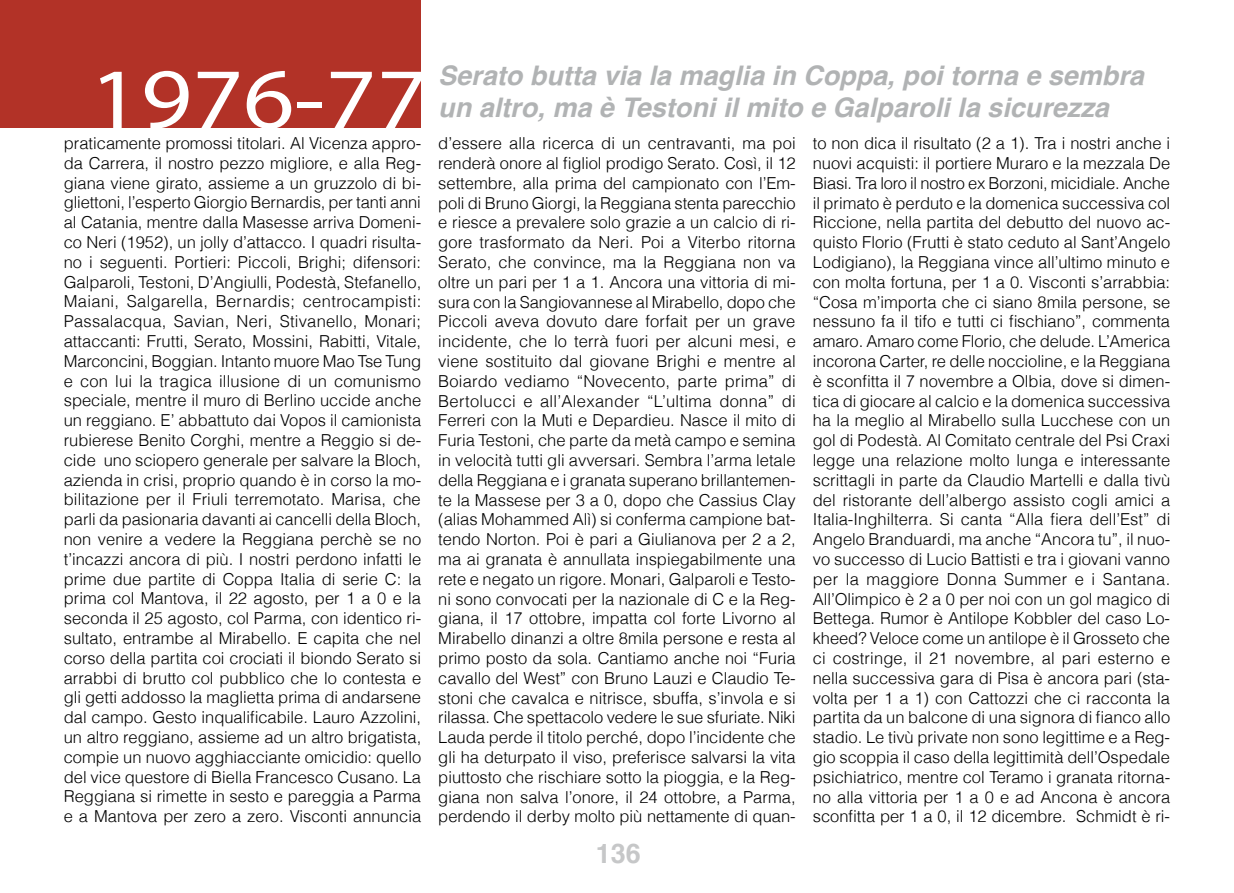
<style>
.page{position:relative;width:1234px;height:893px;background:#fff}
.page>*{position:absolute;margin:0;border:0;box-sizing:border-box;transform-origin:0 0}
.t1{font:86.55px "Myriad Pro";color:#fff;scale:1.15 1}
.t2{font:italic 700 27px/32.4px "Helvetica";color:#b1b3b4}
.t3{font:700 27px "Helvetica";color:#c6c7c8}
.t4{font:300 16.5px/19.8px "Helvetica";color:#000;text-align:justify}
</style>
<div class="page">
<div style="left:0;top:0;width:421px;height:128px;background:#b23227"></div>
<h1 class="t1" style="left:90px;top:46px;width:295px">1976-77</h1>
<p class="t4" style="left:64px;top:152px;width:359px">da Carrera, il nostro pezzo migliore, e alla Reg&shy;giana viene girato, assieme a un gruzzolo di bi&shy;gliettoni, l’esperto Giorgio Bernardis, per tanti anni al Catania, mentre dalla Masesse arriva Domeni&shy;co Neri (1952), un jolly d’attacco. I quadri risulta&shy;no i seguenti. Portieri: Piccoli, Brighi; difensori:<br>Galparoli, Testoni, D’Angiulli, Podestà, Stefanello, Maiani, Salgarella, Bernardis; centrocampisti:<br>Passalacqua, Savian, Neri, Stivanello, Monari; attaccanti: Frutti, Serato, Mossini, Rabitti, Vitale, Marconcini, Boggian. Intanto muore Mao Tse Tung e con lui la tragica illusione di un comunismo speciale, mentre il muro di Berlino uccide anche un reggiano. E’ abbattuto dai Vopos il camionista rubierese Benito Corghi, mentre a Reggio si de&shy;cide uno sciopero generale per salvare la Bloch, azienda in crisi, proprio quando è in corso la mo&shy;bilitazione per il Friuli terremotato. Marisa, che parli da pasionaria davanti ai cancelli della Bloch, non venire a vedere la Reggiana perchè se no t’incazzi ancora di più. I nostri perdono infatti le prime due partite di Coppa Italia di serie C: la prima col Mantova, il 22 agosto, per 1 a 0 e la seconda il 25 agosto, col Parma, con identico ri&shy;sultato, entrambe al Mirabello. E capita che nel corso della partita coi crociati il biondo Serato si arrabbi di brutto col pubblico che lo contesta e gli getti addosso la maglietta prima di andarsene dal campo. Gesto inqualificabile. Lauro Azzolini, un altro reggiano, assieme ad un altro brigatista, compie un nuovo agghiacciante omicidio: quello del vice questore di Biella Francesco Cusano. La Reggiana si rimette in sesto e pareggia a Parma e a Mantova per zero a zero. Visconti annuncia</p>
<p class="t4" style="left:64px;top:133px;width:359px">praticamente promossi titolari. Al Vicenza appro-</p>
<h2 class="t2" style="left:438px;top:59px;width:707px">Serato butta via la maglia in Coppa, poi torna e sembra un altro, ma è Testoni il mito e Galparoli la sicurezza</h2>
<p class="t4" style="left:438px;top:133px;width:359px">d’essere alla ricerca di un centravanti, ma poi renderà onore al figliol prodigo Serato. Così, il 12 settembre, alla prima del campionato con l’Em&shy;poli di Bruno Giorgi, la Reggiana stenta parecchio e riesce a prevalere solo grazie a un calcio di ri&shy;gore trasformato da Neri. poi a Viterbo ritorna Serato, che convince, ma la Reggiana non va oltre un pari per 1 a 1. Ancora una vittoria di mi&shy;sura con la Sangiovannese al Mirabello, dopo che Piccoli aveva dovuto dare forfait per un grave incidente, che lo terrà fuori per alcuni mesi, e viene sostituito dal giovane Brighi e mentre al Boiardo vediamo “Novecento, parte prima” di Bertolucci e all’Alexander “L’ultima donna” di Ferreri con la Muti e Depardieu. Nasce il mito di Furia Testoni, che parte da metà campo e semina in velocità tutti gli avversari. Sembra l’arma letale della Reggiana e i granata superano brillantemen&shy;te la Massese per 3 a 0, dopo che Cassius Clay (alias Mohammed Alì) si conferma campione bat&shy;tendo Norton. Poi è pari a Giulianova per 2 a 2, ma ai granata è annullata inspiegabilmente una rete e negato un rigore. Monari, Galparoli e Testo&shy;ni sono convocati per la nazionale di C e la Reg&shy;giana, il 17 ottobre, impatta col forte Livorno al Mirabello dinanzi a oltre 8mila persone e resta al primo posto da sola. Cantiamo anche noi “Furia cavallo del West” con Bruno Lauzi e Claudio Te&shy;stoni che cavalca e nitrisce, sbuffa, s’invola e si rilassa. Che spettacolo vedere le sue sfuriate. Niki Lauda perde il titolo perché, dopo l’incidente che gli ha deturpato il viso, preferisce salvarsi la vita piuttosto che rischiare sotto la pioggia, e la Reg&shy;giana non salva l’onore, il 24 ottobre, a Parma, perdendo il derby molto più nettamente di quan-</p>
<p class="t4" style="left:812px;top:133px;width:359px">to non dica il risultato (2 a 1). Tra i nostri anche i nuovi acquisti: il portiere Muraro e la mezzala De Biasi. Tra loro il nostro ex Borzoni, micidiale. Anche il primato è perduto e la domenica successiva col Riccione, nella partita del debutto del nuovo ac&shy;quisto Florio (Frutti è stato ceduto al Sant’Angelo Lodigiano), la Reggiana vince all’ultimo minuto e con molta fortuna, per 1 a 0. Visconti s’arrabbia: “Cosa m’importa che ci siano 8mila persone, se nessuno fa il tifo e tutti ci fischiano”, commenta amaro. Amaro come Florio, che delude. L’America incorona Carter, re delle noccioline, e la Reggiana è sconfitta il 7 novembre a Olbia, dove si dimen&shy;tica di giocare al calcio e la domenica successiva ha la meglio al Mirabello sulla Lucchese con un gol di Podestà. Al Comitato centrale del Psi Craxi legge una relazione molto lunga e interessante scrittagli in parte da Claudio Martelli e dalla tivù del ristorante dell’albergo assisto cogli amici a Italia-Inghilterra. Si canta “Alla fiera dell’Est” di Angelo Branduardi, ma anche “Ancora tu”, il nuo&shy;vo successo di Lucio Battisti e tra i giovani vanno per la maggiore Donna Summer e i Santana.<br>All’Olimpico è 2 a 0 per noi con un gol magico di Bettega. Rumor è Antilope Kobbler del caso Lo&shy;kheed? Veloce come un antilope è il Grosseto che ci costringe, il 21 novembre, al pari esterno e nella successiva gara di Pisa è ancora pari (sta&shy;volta per 1 a 1) con Cattozzi che ci racconta la partita da un balcone di una signora di fianco allo stadio. Le tivù private non sono legittime e a Reg&shy;gio scoppia il caso della legittimità dell’Ospedale psichiatrico, mentre col Teramo i granata ritorna&shy;no alla vittoria per 1 a 0 e ad Ancona è ancora sconfitta per 1 a 0, il 12 dicembre. Schmidt è ri-</p>
<h2 class="t3" style="left:595px;top:832px;width:47px">136</h2>
</div>
